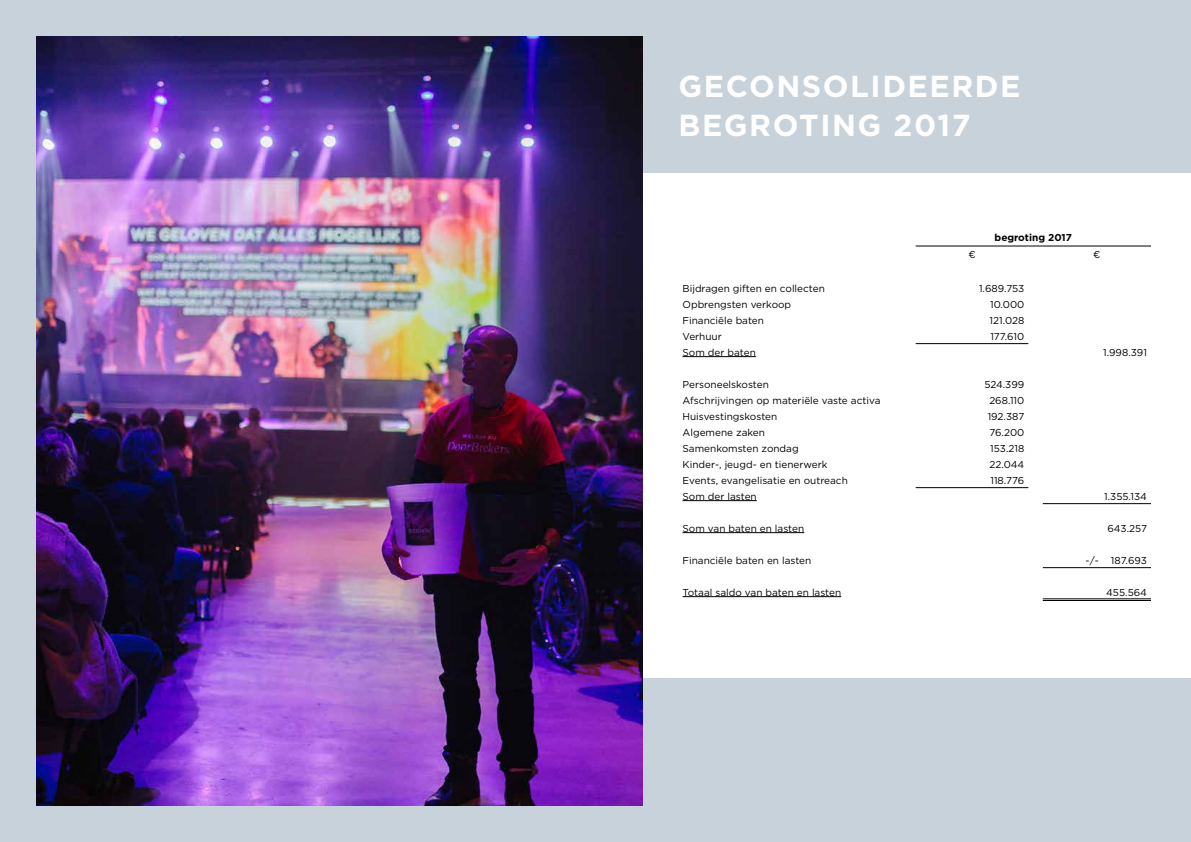
<style>
.page{position:relative;width:1191px;height:842px;background:#fff}
.page>*{position:absolute;margin:0;border:0;box-sizing:border-box;transform-origin:0 0}
.t1{font:700 30.4px/39.1px "Gotham";letter-spacing:.05em;color:#fff}
.t2{font:10px "Gotham";color:#000}
.t3{font:700 10px "Gotham";color:#000}
</style>
<div class="page">
<hr style="left:915px;top:246px;width:113px;height:1px;background:#000">
<svg style="left:1028px;top:246px;width:14px;height:1px"></svg>
<hr style="left:1042px;top:246px;width:109px;height:1px;background:#000">
<hr style="left:915px;top:343px;width:113px;height:1px;background:#000">
<hr style="left:915px;top:487px;width:113px;height:1px;background:#000">
<hr style="left:1042px;top:503px;width:109px;height:1px;background:#000">
<hr style="left:1042px;top:567px;width:109px;height:1px;background:#000">
<hr style="left:1042px;top:599px;width:109px;height:1px;background:#000">
<hr style="left:1042px;top:600px;width:109px;height:1px;background:#000">
<hr style="left:682px;top:356px;width:74px;height:1px;background:#000">
<hr style="left:682px;top:500px;width:75px;height:1px;background:#000">
<hr style="left:682px;top:532px;width:122px;height:1px;background:#000">
<hr style="left:682px;top:596px;width:159px;height:1px;background:#000">
<div style="left:595px;top:0;width:596px;height:173px;background:#c7d2db"></div>
<div style="left:0;top:0;width:595px;height:842px;background:#c7d2db"></div>
<div style="left:595px;top:679px;width:596px;height:163px;background:#c7d2db"></div>
<img style="left:36px;top:36px;width:606px;height:770px">
<h1 class="t1" style="left:678px;top:67px;width:343px">GECONSOLIDEERDE<br>BEGROTING 2017</h1>
<p class="t3" style="left:994px;top:231px;width:79px">begroting 2017</p>
<p class="t2" style="left:968px;top:248px;width:9px">€</p>
<p class="t2" style="left:1093px;top:248px;width:9px">€</p>
<p class="t2" style="left:682px;top:282px;width:144px">Bijdragen giften en collecten</p>
<p class="t2" style="left:979px;top:282px;width:47px">1.689.753</p>
<p class="t2" style="left:682px;top:298px;width:110px">Opbrengsten verkoop</p>
<p class="t2" style="left:990px;top:298px;width:36px">10.000</p>
<p class="t2" style="left:682px;top:314px;width:83px">Financiële baten</p>
<p class="t2" style="left:989px;top:314px;width:36px">121.028</p>
<p class="t2" style="left:682px;top:330px;width:41px">Verhuur</p>
<p class="t2" style="left:990px;top:330px;width:35px">177.610</p>
<p class="t2" style="left:682px;top:346px;width:75px">Som der baten</p>
<p class="t2" style="left:1103px;top:346px;width:45px">1.998.391</p>
<p class="t2" style="left:682px;top:378px;width:88px">Personeelskosten</p>
<p class="t2" style="left:984px;top:378px;width:41px">524.399</p>
<p class="t2" style="left:682px;top:394px;width:199px">Afschrijvingen op materiële vaste activa</p>
<p class="t2" style="left:989px;top:394px;width:37px">268.110</p>
<p class="t2" style="left:682px;top:410px;width:96px">Huisvestingskosten</p>
<p class="t2" style="left:987px;top:410px;width:38px">192.387</p>
<p class="t2" style="left:682px;top:426px;width:84px">Algemene zaken</p>
<p class="t2" style="left:989px;top:426px;width:36px">76.200</p>
<p class="t2" style="left:682px;top:442px;width:118px">Samenkomsten zondag</p>
<p class="t2" style="left:990px;top:442px;width:36px">153.218</p>
<p class="t2" style="left:682px;top:458px;width:147px">Kinder-, jeugd- en tienerwerk</p>
<p class="t2" style="left:989px;top:458px;width:36px">22.044</p>
<p class="t2" style="left:682px;top:474px;width:167px">Events, evangelisatie en outreach</p>
<p class="t2" style="left:990px;top:474px;width:35px">118.776</p>
<p class="t2" style="left:682px;top:490px;width:76px">Som der lasten</p>
<p class="t2" style="left:1104px;top:490px;width:44px">1.355.134</p>
<p class="t2" style="left:682px;top:522px;width:123px">Som van baten en lasten</p>
<p class="t2" style="left:1107px;top:522px;width:41px">643.257</p>
<p class="t2" style="left:682px;top:554px;width:130px">Financiële baten en lasten</p>
<p class="t2" style="left:1085px;top:554px;width:63px">-/- 187.693</p>
<p class="t2" style="left:682px;top:586px;width:160px">Totaal saldo van baten en lasten</p>
<p class="t2" style="left:1106px;top:586px;width:42px">455.564</p>
</div>
